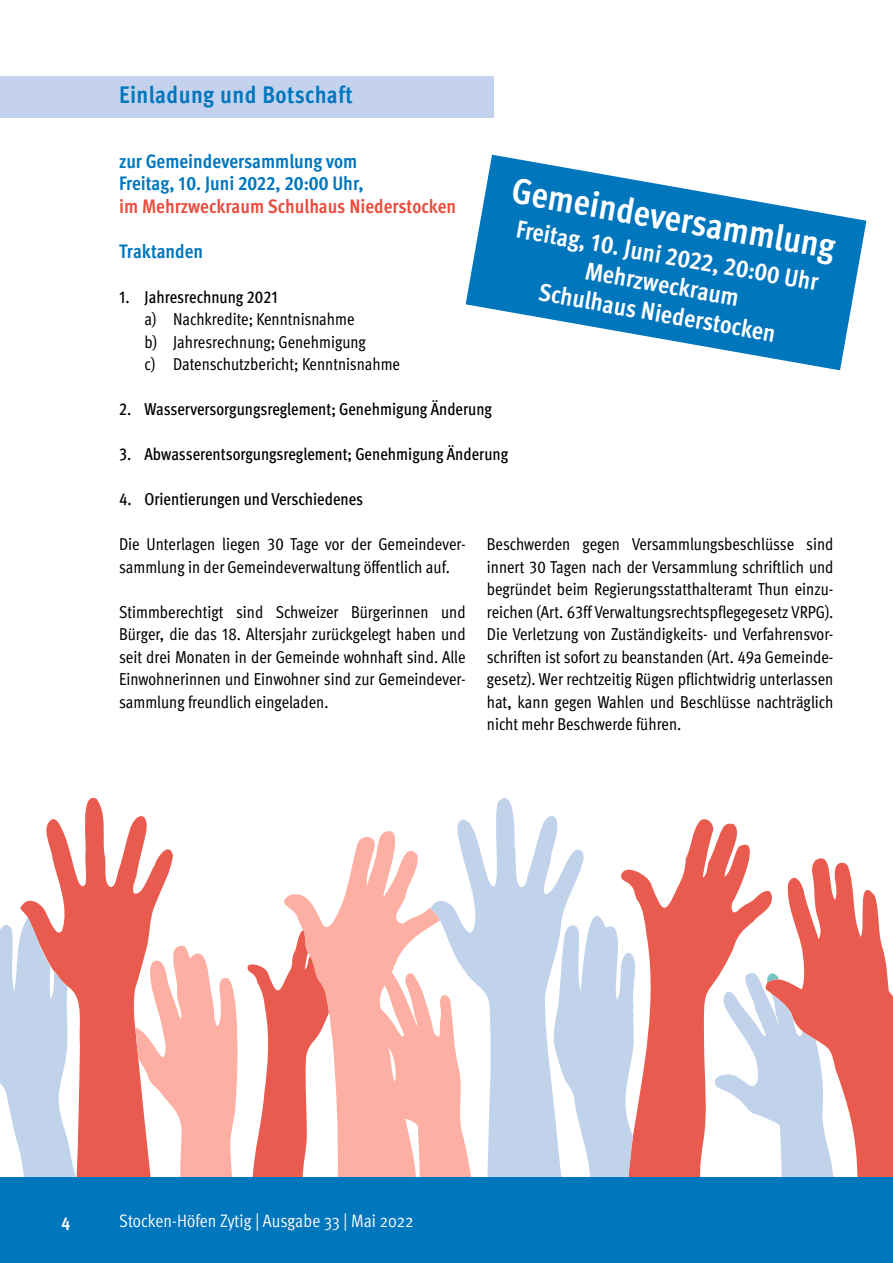
<style>
.page{position:relative;width:893px;height:1263px;background:#fff}
.page>*{position:absolute;margin:0;border:0;box-sizing:border-box;transform-origin:0 0}
.t1{font:700 condensed 36.15px "Meta Pro";color:#fff}
.t2{font:700 condensed 24.9px/29.1px "Meta Pro";color:#fff;text-align:center}
.t3{font:700 condensed 24px "Meta Pro";letter-spacing:.015em;color:#0076bd}
.t4{font:700 condensed 19.5px/22.5px "Meta Pro";color:#0076bd}
.t5{font:700 condensed 19.5px "Meta Pro";letter-spacing:-.005em;color:#ea4e3f}
.t6{font:18px "Meta Pro Cond Norm";color:#fff}
.t7{font:700 condensed 18px "Meta Pro";color:#fff}
.t8{font:condensed 17.25px/22.5px "Meta Pro";color:#000}
.t9{font:500 condensed 17.25px "Meta Pro";color:#000}
</style>
<div class="page">
<svg style="left:284px;top:831px;width:147px;height:347px;fill:#fcafa2"></svg>
<svg style="left:431px;top:798px;width:153px;height:380px;fill:#c0d3eb"></svg>
<svg style="left:20px;top:798px;width:153px;height:380px;fill:#ea5b4f"></svg>
<svg style="left:621px;top:819px;width:129px;height:359px;fill:#ea5b4f"></svg>
<svg style="left:0;top:917px;width:77px;height:261px"></svg>
<svg style="left:709px;top:848px;width:184px;height:330px"></svg>
<svg style="left:135px;top:930px;width:194px;height:248px"></svg>
<svg style="left:552px;top:888px;width:91px;height:290px"></svg>
<div style="left:0;top:1178px;width:893px;height:85px;background:#0076bd"></div>
<div style="left:0;top:77px;width:493px;height:41px;background:#c5d2ed"></div>
<svg style="left:466px;top:155px;width:400px;height:215px;fill:#0076bd"></svg>
<h3 class="t3" style="left:119px;top:76px;width:235px">Einladung und Botschaft</h3>
<p class="t4" style="left:119px;top:149px;width:246px">zur Gemeindeversammlung vom<br>Freitag, 10. Juni 2022, 20:00 Uhr,</p>
<p class="t5" style="left:119px;top:191px;width:338px">im Mehrzweckraum Schulhaus Niederstocken</p>
<p class="t4" style="left:119px;top:239px;width:86px">Traktanden</p>
<p class="t9" style="left:119px;top:284px;width:160px">1. Jahresrechnung 2021</p>
<p class="t8" style="left:145px;top:307px;width:257px">a) Nachkredite; Kenntnisnahme<br>b) Jahresrechnung; Genehmigung<br>c) Datenschutzbericht; Kenntnisnahme</p>
<p class="t9" style="left:119px;top:396px;width:374px">2. Wasserversorgungsreglement; Genehmigung Änderung</p>
<p class="t9" style="left:119px;top:441px;width:391px">3. Abwasserentsorgungsreglement; Genehmigung Änderung</p>
<p class="t9" style="left:119px;top:486px;width:246px">4. Orientierungen und Verschiedenes</p>
<p class="t8" style="left:119px;top:532px;width:348px">Die Unterlagen liegen 30 Tage vor der Gemeindever&shy;sammlung in der Gemeindeverwaltung öffentlich auf.</p>
<p class="t8" style="left:119px;top:599px;width:348px;text-align:justify">Stimmberechtigt sind Schweizer Bürgerinnen und Bürger, die das 18. Altersjahr zurückgelegt haben und seit drei Monaten in der Gemeinde wohnhaft sind. Alle Einwohnerinnen und Einwohner sind zur Gemeindever&shy;sammlung freundlich eingeladen.</p>
<h1 class="t1" style="left:517px;top:163px;width:329px;rotate:10deg">Gemeindeversammlung</h1>
<h2 class="t2" style="left:519px;top:213px;width:308px;rotate:10deg">Freitag, 10. Juni 2022, 20:00 Uhr<br>Mehrzweckraum<br>Schulhaus Niederstocken</h2>
<p class="t8" style="left:487px;top:532px;width:348px;text-align:justify">Beschwerden gegen Versammlungsbeschlüsse sind innert 30 Tagen nach der Versammlung schriftlich und begründet beim Regierungsstatthalteramt Thun einzu&shy;reichen (Art. 63ff Verwaltungsrechtspflegegesetz VRPG).<br>Die Verletzung von Zuständigkeits- und Verfahrensvor&shy;schriften ist sofort zu beanstanden (Art. 49a Gemeinde&shy;gesetz). Wer rechtzeitig Rügen pflichtwidrig unterlassen hat, kann gegen Wahlen und Beschlüsse nachträglich nicht mehr Beschwerde führen.</p>
<p class="t7" style="left:62px;top:1206px;width:10px">4</p>
<p class="t6" style="left:119px;top:1207px;width:296px">Stocken-Höfen Zytig | Ausgabe 33 | Mai 2022</p>
</div>
